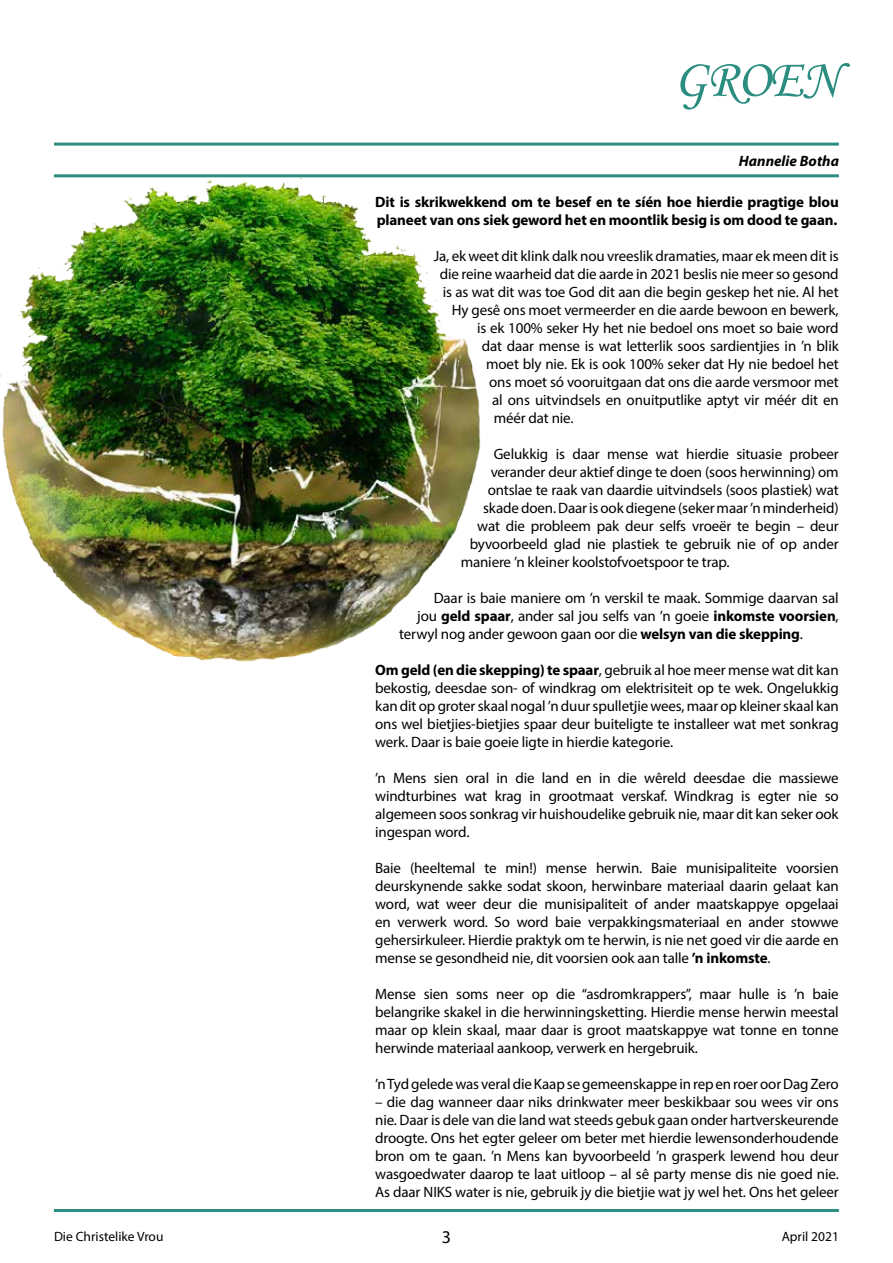
<style>
.page{position:relative;width:893px;height:1263px;background:#fff}
.page>*{position:absolute;margin:0;border:0;box-sizing:border-box;transform-origin:0 0}
.t1{font:54px "Monotype Corsiva";letter-spacing:-.02em;color:#2b8d80}
.t2{font:18px "Myriad Pro";color:#000}
.t3{font:15px/18px "Myriad Pro";letter-spacing:-.01em;color:#000;text-align:justify}
.t4{font:700 15px/18px "Myriad Pro";letter-spacing:-.01em;color:#000}
.t5{font:italic 700 15px "Myriad Pro";color:#000}
.t6{font:13.5px "Myriad Pro";color:#000}
.s1{font-weight:700}
</style>
<div class="page">
<hr style="left:54px;top:143px;width:785px;height:3px;background:#2b8d80">
<hr style="left:54px;top:174px;width:785px;height:3px;background:#2b8d80">
<hr style="left:54px;top:1209px;width:785px;height:3px;background:#2b8d80">
<img style="left:2px;top:180px;width:479px;height:482px">
<h1 class="t1" style="left:674px;top:46px;width:167px">GROEN</h1>
<p class="t5" style="left:739px;top:151px;width:102px">Hannelie Botha</p>
<p class="t4" style="left:375px;top:192px;width:465px">Dit is skrikwekkend om te besef en te síén hoe hierdie pragtige blou planeet van ons siek geword het en moontlik besig is om dood te gaan.</p>
<p class="t3" style="left:434px;top:246px;width:406px">Ja, ek weet dit klink dalk nou vreeslik dramaties, maar ek meen dit is</p>
<p class="t3" style="left:440px;top:264px;width:400px">die reine waarheid dat die aarde in 2021 beslis nie meer so gesond</p>
<p class="t3" style="left:443px;top:282px;width:397px">is as wat dit was toe God dit aan die begin geskep het nie. Al het</p>
<p class="t3" style="left:452px;top:300px;width:388px">Hy gesê ons moet vermeerder en die aarde bewoon en bewerk,</p>
<p class="t3" style="left:477px;top:318px;width:363px">is ek 100% seker Hy het nie bedoel ons moet so baie word</p>
<p class="t3" style="left:482px;top:336px;width:358px">dat daar mense is wat letterlik soos sardientjies in ’n blik</p>
<p class="t3" style="left:486px;top:354px;width:354px">moet bly nie. Ek is ook 100% seker dat Hy nie bedoel het</p>
<p class="t3" style="left:489px;top:372px;width:351px">ons moet só vooruitgaan dat ons die aarde versmoor met</p>
<p class="t3" style="left:492px;top:390px;width:348px">al ons uitvindsels en onuitputlike aptyt vir méér dit en</p>
<p class="t3" style="left:494px;top:408px;width:81px">méér dat nie.</p>
<p class="t3" style="left:494px;top:444px;width:346px">Gelukkig is daar mense wat hierdie situasie probeer</p>
<p class="t3" style="left:491px;top:462px;width:349px">verander deur aktief dinge te doen (soos herwinning) om</p>
<p class="t3" style="left:488px;top:480px;width:353px">ontslae te raak van daardie uitvindsels (soos plastiek) wat</p>
<p class="t3" style="left:483px;top:498px;width:357px">skade doen. Daar is ook diegene (seker maar ’n minderheid)</p>
<p class="t3" style="left:477px;top:516px;width:363px">wat die probleem pak deur selfs vroeër te begin – deur</p>
<p class="t3" style="left:470px;top:534px;width:370px">byvoorbeeld glad nie plastiek te gebruik nie of op ander</p>
<p class="t3" style="left:461px;top:552px;width:270px">maniere ’n kleiner koolstofvoetspoor te trap.</p>
<p class="t3" style="left:434px;top:588px;width:406px">Daar is baie maniere om ’n verskil te maak. Sommige daarvan sal</p>
<p class="t3" style="left:417px;top:606px;width:423px">jou <span class="s1">geld spaar</span>, ander sal jou selfs van ’n goeie <span class="s1">inkomste voorsien</span>,</p>
<p class="t3" style="left:399px;top:624px;width:405px">terwyl nog ander gewoon gaan oor die <span class="s1">welsyn van die skepping</span>.</p>
<p class="t3" style="left:375px;top:660px;width:465px"><span class="s1">Om geld (en die skepping) te spaar</span>, gebruik al hoe meer mense wat dit kan bekostig, deesdae son- of windkrag om elektrisiteit op te wek. Ongelukkig kan dit op groter skaal nogal ’n duur spulletjie wees, maar op kleiner skaal kan ons wel bietjies-bietjies spaar deur buiteligte te installeer wat met sonkrag werk. Daar is baie goeie ligte in hierdie kategorie.</p>
<p class="t3" style="left:375px;top:768px;width:465px">’n Mens sien oral in die land en in die wêreld deesdae die massiewe windturbines wat krag in grootmaat verskaf. Windkrag is egter nie so algemeen soos sonkrag vir huishoudelike gebruik nie, maar dit kan seker ook ingespan word.</p>
<p class="t3" style="left:375px;top:858px;width:465px">Baie (heeltemal te min!) mense herwin. Baie munisipaliteite voorsien deurskynende sakke sodat skoon, herwinbare materiaal daarin gelaat kan word, wat weer deur die munisipaliteit of ander maatskappye opgelaai en verwerk word. So word baie verpakkingsmateriaal en ander stowwe gehersirkuleer. Hierdie praktyk om te herwin, is nie net goed vir die aarde en mense se gesondheid nie, dit voorsien ook aan talle <span class="s1">’n inkomste</span>.</p>
<p class="t3" style="left:375px;top:984px;width:465px">Mense sien soms neer op die “asdromkrappers”, maar hulle is ’n baie belangrike skakel in die herwinningsketting. Hierdie mense herwin meestal maar op klein skaal, maar daar is groot maatskappye wat tonne en tonne herwinde materiaal aankoop, verwerk en hergebruik.</p>
<p class="t3" style="left:375px;top:1074px;width:465px">’n Tyd gelede was veral die Kaap se gemeenskappe in rep en roer oor Dag Zero</p>
<p class="t3" style="left:375px;top:1092px;width:465px">– die dag wanneer daar niks drinkwater meer beskikbaar sou wees vir ons nie. Daar is dele van die land wat steeds gebuk gaan onder hartverskeurende droogte. Ons het egter geleer om beter met hierdie lewensonderhoudende bron om te gaan. ’n Mens kan byvoorbeeld ’n grasperk lewend hou deur wasgoedwater daarop te laat uitloop – al sê party mense dis nie goed nie.<br>As daar NIKS water is nie, gebruik jy die bietjie wat jy wel het. Ons het geleer</p>
<p class="t6" style="left:54px;top:1228px;width:111px">Die Christelike Vrou</p>
<p class="t2" style="left:442px;top:1225px;width:11px">3</p>
<p class="t6" style="left:782px;top:1228px;width:59px">April 2021</p>
</div>
